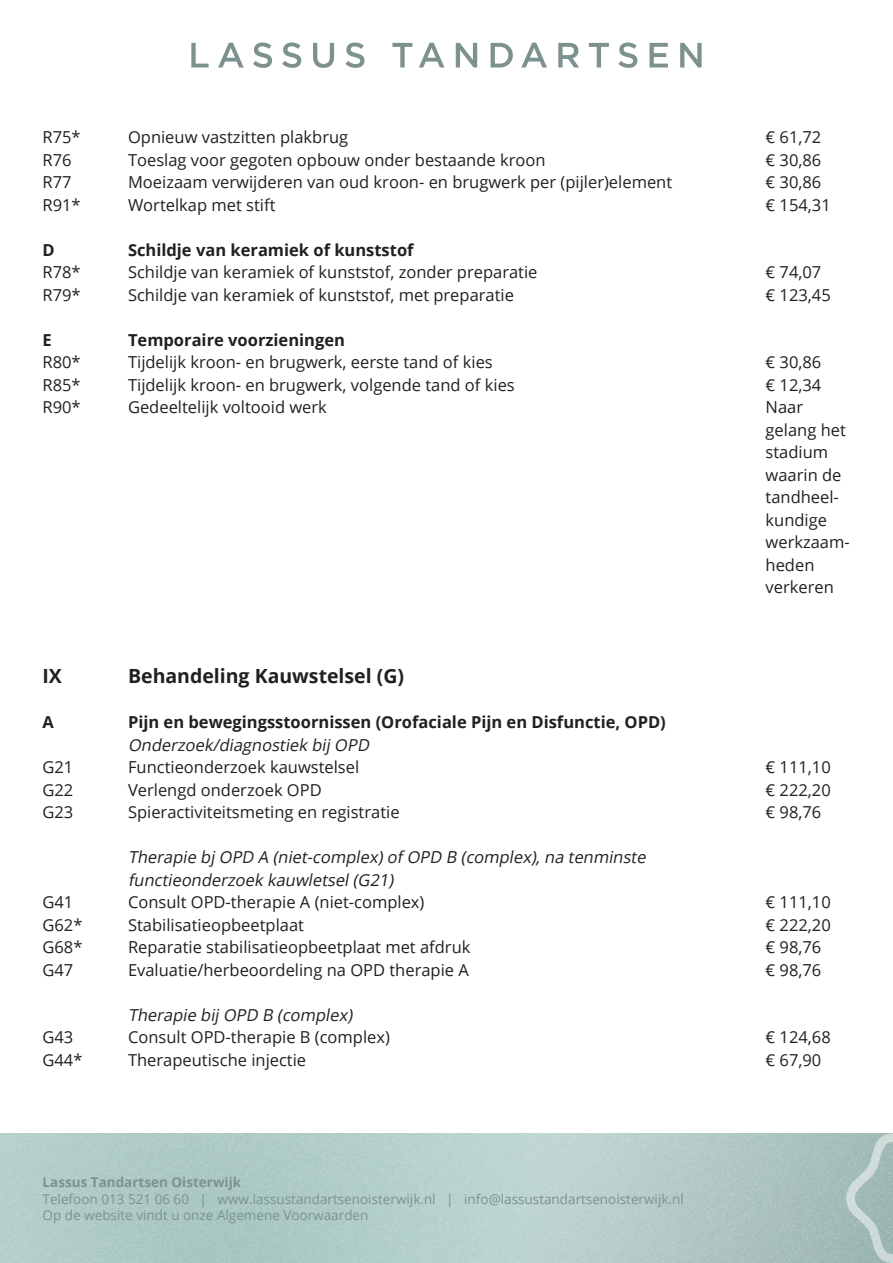
<style>
.page{position:relative;width:893px;height:1263px;background:#fff}
.page>*{position:absolute;margin:0;border:0;box-sizing:border-box;transform-origin:0 0}
.Body_text{font:700 19.5px "Open Sans";color:#231f20}
.Body_text-2{font:16.5px/22.5px "Open Sans";color:#231f20}
.Body_text-3{font:700 16.5px/22.5px "Open Sans";color:#231f20}
.Body_text-4{font:italic 16.5px/22.5px "Open Sans";color:#231f20}
.Infos{font:13.5px/16.5px "Open Sans";color:#7d918f}
.t1{font:700 13.5px "Open Sans";color:#7d918f}
.s1{font-weight:400;font-style:italic}
</style>
<div class="page">
<svg style="left:191px;top:43px;width:18px;height:25px"></svg>
<svg style="left:218px;top:43px;width:26px;height:25px"></svg>
<svg style="left:253px;top:43px;width:19px;height:25px"></svg>
<svg style="left:282px;top:43px;width:19px;height:25px"></svg>
<svg style="left:313px;top:43px;width:21px;height:25px"></svg>
<svg style="left:345px;top:43px;width:19px;height:25px"></svg>
<svg style="left:392px;top:43px;width:20px;height:25px"></svg>
<svg style="left:419px;top:43px;width:25px;height:25px"></svg>
<svg style="left:456px;top:43px;width:21px;height:25px"></svg>
<svg style="left:491px;top:43px;width:22px;height:25px"></svg>
<svg style="left:521px;top:43px;width:26px;height:25px"></svg>
<svg style="left:558px;top:43px;width:21px;height:25px"></svg>
<svg style="left:589px;top:43px;width:20px;height:25px"></svg>
<svg style="left:618px;top:43px;width:19px;height:25px"></svg>
<svg style="left:649px;top:43px;width:19px;height:25px"></svg>
<svg style="left:680px;top:43px;width:22px;height:25px"></svg>
<img style="left:0;top:1133px;width:846px;height:130px">
<svg style="left:846px;top:1133px;width:47px;height:130px;background:#a9c0bc"></svg>
<p class="Body_text-2" style="left:43px;top:126px;width:40px">R75*</p>
<p class="Body_text-2" style="left:128px;top:126px;width:222px">Opnieuw vastzitten plakbrug</p>
<p class="Body_text-2" style="left:766px;top:126px;width:57px">€ 61,72</p>
<p class="Body_text-2" style="left:43px;top:148px;width:31px">R76</p>
<p class="Body_text-2" style="left:128px;top:148px;width:419px">Toeslag voor gegoten opbouw onder bestaande kroon</p>
<p class="Body_text-2" style="left:766px;top:148px;width:57px">€ 30,86</p>
<p class="Body_text-2" style="left:43px;top:171px;width:31px">R77</p>
<p class="Body_text-2" style="left:128px;top:171px;width:546px">Moeizaam verwijderen van oud kroon- en brugwerk per (pijler)element</p>
<p class="Body_text-2" style="left:766px;top:171px;width:57px">€ 30,86</p>
<p class="Body_text-2" style="left:43px;top:193px;width:40px">R91*</p>
<p class="Body_text-2" style="left:128px;top:193px;width:149px">Wortelkap met stift</p>
<p class="Body_text-2" style="left:766px;top:193px;width:67px">€ 154,31</p>
<p class="Body_text-3" style="left:43px;top:238px;width:14px">D</p>
<p class="Body_text-3" style="left:128px;top:238px;width:287px">Schildje van keramiek of kunststof</p>
<p class="Body_text-2" style="left:43px;top:261px;width:40px">R78*</p>
<p class="Body_text-2" style="left:128px;top:261px;width:411px">Schildje van keramiek of kunststof, zonder preparatie</p>
<p class="Body_text-2" style="left:766px;top:261px;width:57px">€ 74,07</p>
<p class="Body_text-2" style="left:43px;top:283px;width:40px">R79*</p>
<p class="Body_text-2" style="left:128px;top:283px;width:387px">Schildje van keramiek of kunststof, met preparatie</p>
<p class="Body_text-2" style="left:766px;top:283px;width:67px">€ 123,45</p>
<p class="Body_text-3" style="left:43px;top:328px;width:11px">E</p>
<p class="Body_text-3" style="left:128px;top:328px;width:218px">Temporaire voorzieningen</p>
<p class="Body_text-2" style="left:43px;top:351px;width:40px">R80*</p>
<p class="Body_text-2" style="left:128px;top:351px;width:366px">Tijdelijk kroon- en brugwerk, eerste tand of kies</p>
<p class="Body_text-2" style="left:766px;top:351px;width:57px">€ 30,86</p>
<p class="Body_text-2" style="left:43px;top:373px;width:40px">R85*</p>
<p class="Body_text-2" style="left:128px;top:373px;width:388px">Tijdelijk kroon- en brugwerk, volgende tand of kies</p>
<p class="Body_text-2" style="left:766px;top:373px;width:57px">€ 12,34</p>
<p class="Body_text-2" style="left:43px;top:396px;width:40px">R90*</p>
<p class="Body_text-2" style="left:128px;top:396px;width:200px">Gedeeltelijk voltooid werk</p>
<p class="Body_text-2" style="left:766px;top:396px;width:86px">Naar gelang het stadium waarin de tandheel&shy;kundige werkzaam&shy;heden verkeren</p>
<p class="Body_text" style="left:43px;top:662px;width:21px">IX</p>
<p class="Body_text" style="left:128px;top:662px;width:278px">Behandeling Kauwstelsel (G)</p>
<p class="Body_text-3" style="left:43px;top:711px;width:13px">A</p>
<p class="Body_text-3" style="left:128px;top:711px;width:539px">Pijn en bewegingsstoornissen (Orofaciale Pijn en Disfunctie, OPD)<br><span class="s1">Onderzoek/diagnostiek bij OPD</span></p>
<p class="Body_text-2" style="left:43px;top:756px;width:32px">G21</p>
<p class="Body_text-2" style="left:128px;top:756px;width:233px">Functieonderzoek kauwstelsel</p>
<p class="Body_text-2" style="left:766px;top:756px;width:67px">€ 111,10</p>
<p class="Body_text-2" style="left:43px;top:778px;width:32px">G22</p>
<p class="Body_text-2" style="left:128px;top:778px;width:195px">Verlengd onderzoek OPD</p>
<p class="Body_text-2" style="left:766px;top:778px;width:67px">€ 222,20</p>
<p class="Body_text-2" style="left:43px;top:801px;width:32px">G23</p>
<p class="Body_text-2" style="left:128px;top:801px;width:273px">Spieractiviteitsmeting en registratie</p>
<p class="Body_text-2" style="left:766px;top:801px;width:57px">€ 98,76</p>
<p class="Body_text-4" style="left:128px;top:846px;width:523px">Therapie bj OPD A (niet-complex)of OPD B (complex),na tenminste functieonderzoek kauwletsel(G21)</p>
<p class="Body_text-2" style="left:43px;top:891px;width:32px">G41</p>
<p class="Body_text-2" style="left:128px;top:891px;width:298px">Consult OPD-therapie A (niet-complex)</p>
<p class="Body_text-2" style="left:766px;top:891px;width:67px">€ 111,10</p>
<p class="Body_text-2" style="left:43px;top:913px;width:41px">G62*</p>
<p class="Body_text-2" style="left:128px;top:913px;width:177px">Stabilisatieopbeetplaat</p>
<p class="Body_text-2" style="left:766px;top:913px;width:67px">€ 222,20</p>
<p class="Body_text-2" style="left:43px;top:936px;width:41px">G68*</p>
<p class="Body_text-2" style="left:128px;top:936px;width:344px">Reparatie stabilisatieopbeetplaat met afdruk</p>
<p class="Body_text-2" style="left:766px;top:936px;width:57px">€ 98,76</p>
<p class="Body_text-2" style="left:43px;top:958px;width:32px">G47</p>
<p class="Body_text-2" style="left:128px;top:958px;width:342px">Evaluatie/herbeoordeling na OPD therapie A</p>
<p class="Body_text-2" style="left:766px;top:958px;width:57px">€ 98,76</p>
<p class="Body_text-4" style="left:128px;top:1003px;width:230px">Therapie bij OPD B (complex)</p>
<p class="Body_text-2" style="left:43px;top:1026px;width:32px">G43</p>
<p class="Body_text-2" style="left:128px;top:1026px;width:263px">Consult OPD-therapie B (complex)</p>
<p class="Body_text-2" style="left:766px;top:1026px;width:67px">€ 124,68</p>
<p class="Body_text-2" style="left:43px;top:1048px;width:41px">G44*</p>
<p class="Body_text-2" style="left:128px;top:1048px;width:180px">Therapeutische injectie</p>
<p class="Body_text-2" style="left:766px;top:1048px;width:57px">€ 67,90</p>
<p class="t1" style="left:43px;top:1173px;width:200px">Lassus Tandartsen Oisterwijk</p>
<p class="Infos" style="left:43px;top:1190px;width:643px">Telefoon 013 521 06 60 | www.lassustandartsenoisterwijk.nl | info@lassustandartsenoisterwijk.nl<br>Op de website vindt u onze Algemene Voorwaarden</p>
</div>
